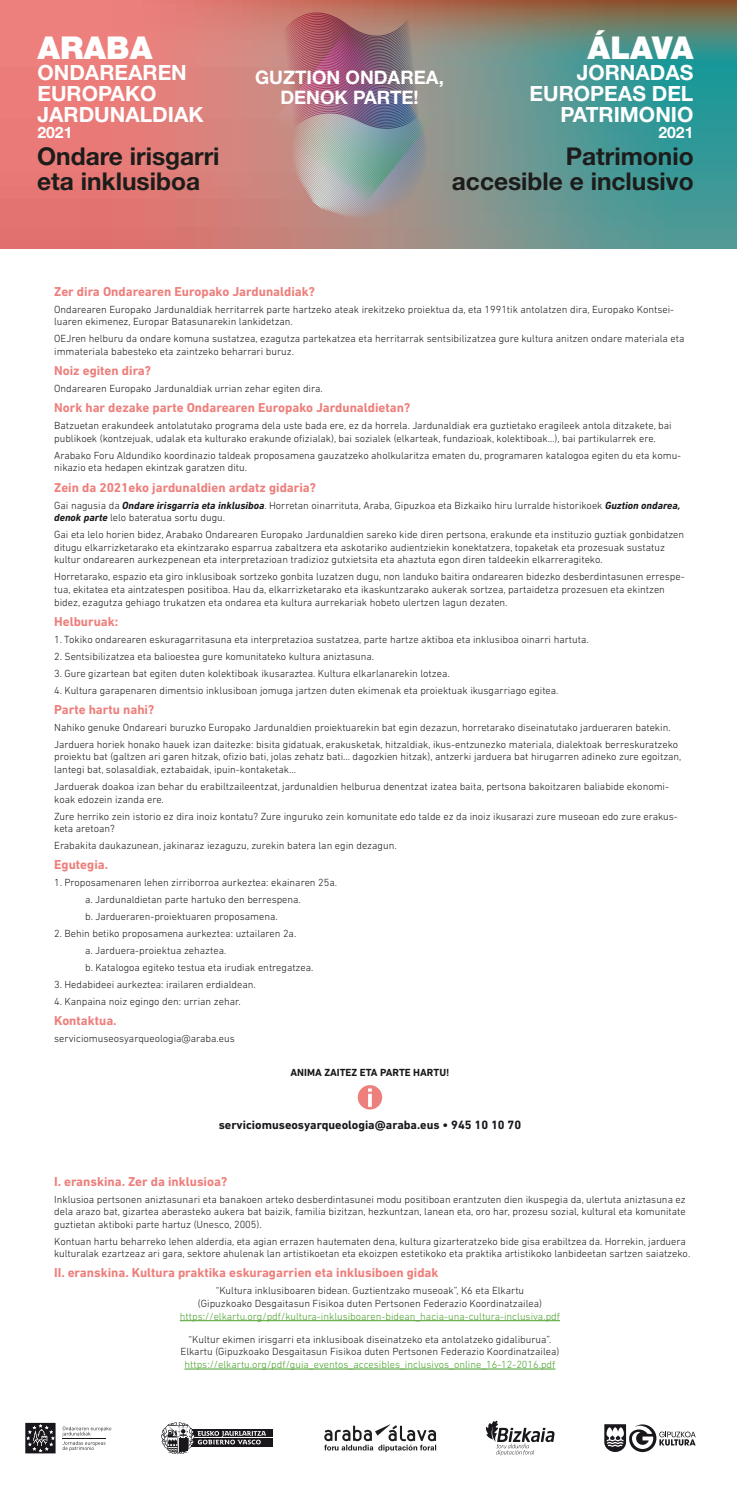
<style>
.page{position:relative;width:737px;height:1489px;background:#fff}
.page>*{position:absolute;margin:0;border:0;box-sizing:border-box;transform-origin:0 0}
.t1{font:900 31.5px "Helvetica Neue LT Std";color:#fff}
.t2{font:700 24.5px/25.4px "Helvetica Neue LT Std";color:#1c1c1b}
.t3{font:700 21px/21px "Helvetica Neue LT Std";color:#fff}
.t4{font:700 18.64px/19.8px "Helvetica Neue LT Std";color:#fff;text-align:center}
.t5{font:700 15.75px "Helvetica Neue LT Std";color:#fff}
.t6{font:700 13.12px "DIN Next LT Pro";color:#ed7f7c}
.t7{font:700 12.25px "DIN Next LT Pro";color:#1a171c}
.t8{font:300 10.5px/12.6px "DIN Next LT Pro";color:#1a171c}
.t9{font:300 10.5px "DIN Next LT Pro";color:#49a12a}
.t10{font:700 10.5px "DIN Next LT Pro";color:#1a171c}
.s1{font-weight:700;font-style:italic}
</style>
<div class="page">
<svg style="left:0;top:0;width:737px;height:249px;background:#9f8881"></svg>
<img style="left:283px;top:13px;width:158px;height:189px">
<svg style="left:324px;top:1424px;width:112px;height:27px"></svg>
<svg style="left:604px;top:1424px;width:91px;height:27px"></svg>
<svg style="left:486px;top:1420px;width:68px;height:35px"></svg>
<svg style="left:25px;top:1422px;width:31px;height:31px"></svg>
<svg style="left:62px;top:1426px;width:49px;height:24px"></svg>
<hr style="left:63px;top:1438px;width:43px;height:1px;background:#1a171c">
<div style="left:186px;top:1428px;width:87px;height:18px;background:#1a171c"></div>
<hr style="left:185px;top:1437px;width:88px;height:1px;background:#fff">
<svg style="left:161px;top:1422px;width:105px;height:31px"></svg>
<hr style="left:180px;top:1320px;width:380px;height:1px;background:#49a12a">
<hr style="left:184px;top:1368px;width:371px;height:1px;background:#49a12a">
<div style="left:358px;top:1085px;width:24px;height:24px;background:#ed7f7c;border-radius:50%"></div>
<svg style="left:368px;top:1088px;width:4px;height:18px"></svg>
<h1 class="t1" style="left:37px;top:29px;width:116px">ARABA</h1>
<h3 class="t3" style="left:37px;top:62px;width:168px">ONDAREAREN<br>EUROPAKO<br>JARDUNALDIAK</h3>
<h3 class="t5" style="left:37px;top:123px;width:37px">2021</h3>
<h2 class="t2" style="left:37px;top:143px;width:184px">Ondare irisgarri eta inklusiboa</h2>
<h3 class="t4" style="left:255px;top:67px;width:190px">GUZTION ONDAREA,<br>DENOK PARTE!</h3>
<h1 class="t1" style="left:587px;top:29px;width:107px">ÁLAVA</h1>
<h3 class="t3" style="left:529px;top:62px;width:165px;text-align:right">JORNADAS<br>EUROPEAS DEL<br>PATRIMONIO</h3>
<h3 class="t5" style="left:658px;top:123px;width:37px">2021</h3>
<h2 class="t2" style="left:452px;top:143px;width:243px;text-align:right">Patrimonio accesible e inclusivo</h2>
<p class="t6" style="left:54px;top:284px;width:262px">Zer dira Ondarearen Europako Jardunaldiak?</p>
<p class="t8" style="left:54px;top:303px;width:621px">Ondarearen Europako Jardunaldiak herritarrek parte hartzeko ateak irekitzeko proiektua da, eta 1991tik antolatzen dira, Europako Kontsei&shy;luaren ekimenez, Europar Batasunarekin lankidetzan.</p>
<p class="t8" style="left:54px;top:332px;width:631px">OEJren helburu da ondare komuna sustatzea, ezagutza partekatzea eta herritarrak sentsibilizatzea gure kultura anitzen ondare materiala eta immateriala babesteko eta zaintzeko beharrari buruz.</p>
<p class="t6" style="left:54px;top:363px;width:98px">Noiz egiten dira?</p>
<p class="t8" style="left:54px;top:382px;width:270px">Ondarearen Europako Jardunaldiak urrian zehar egiten dira.</p>
<p class="t6" style="left:54px;top:400px;width:357px">Nork har dezake parte Ondarearen Europako Jardunaldietan?</p>
<p class="t8" style="left:54px;top:419px;width:619px">Batzuetan erakundeek antolatutako programa dela uste bada ere, ez da horrela. Jardunaldiak era guztietako eragileek antola ditzakete, bai publikoek (kontzejuak, udalak eta kulturako erakunde ofizialak), bai sozialek (elkarteak, fundazioak, kolektiboak…), bai partikularrek ere.</p>
<p class="t8" style="left:54px;top:449px;width:628px">Arabako Foru Aldundiko koordinazio taldeak proposamena gauzatzeko aholkularitza ematen du, programaren katalogoa egiten du eta komu&shy;nikazio eta hedapen ekintzak garatzen ditu.</p>
<p class="t6" style="left:54px;top:479px;width:263px">Zein da 2021eko jardunaldien ardatz gidaria?</p>
<p class="t8" style="left:54px;top:498px;width:628px">Gai nagusia da <span class="s1">Ondare irisgarria eta inklusiboa</span>. Horretan oinarrituta, Araba, Gipuzkoa eta Bizkaiko hiru lurralde historikoek <span class="s1">Guztion ondarea, denok parte</span> lelo bateratua sortu dugu.</p>
<p class="t8" style="left:54px;top:528px;width:631px">Gai eta lelo horien bidez, Arabako Ondarearen Europako Jardunaldien sareko kide diren pertsona, erakunde eta instituzio guztiak gonbidatzen ditugu elkarrizketarako eta ekintzarako esparrua zabaltzera eta askotariko audientziekin konektatzera, topaketak eta prozesuak sustatuz kultur ondarearen aurkezpenean eta interpretazioan tradizioz gutxietsita eta ahaztuta egon diren taldeekin elkarreragiteko.</p>
<p class="t8" style="left:54px;top:570px;width:632px">Horretarako, espazio eta giro inklusiboak sortzeko gonbita luzatzen dugu, non landuko baitira ondarearen bidezko desberdintasunen errespe&shy;tua, ekitatea eta aintzatespen positiboa. Hau da, elkarrizketarako eta ikaskuntzarako aukerak sortzea, partaidetza prozesuen eta ekintzen bidez, ezagutza gehiago trukatzen eta ondarea eta kultura aurrekariak hobeto ulertzen lagun dezaten.</p>
<p class="t6" style="left:54px;top:613px;width:66px">Helburuak:</p>
<p class="t8" style="left:54px;top:632px;width:536px">1. Tokiko ondarearen eskuragarritasuna eta interpretazioa sustatzea, parte hartze aktiboa eta inklusiboa oinarri hartuta.</p>
<p class="t8" style="left:54px;top:649px;width:321px">2. Sentsibilizatzea eta balioestea gure komunitateko kultura aniztasuna.</p>
<p class="t8" style="left:54px;top:666px;width:397px">3. Gure gizartean bat egiten duten kolektiboak ikusaraztea. Kultura elkarlanarekin lotzea.</p>
<p class="t8" style="left:54px;top:683px;width:506px">4. Kultura garapenaren dimentsio inklusiboan jomuga jartzen duten ekimenak eta proiektuak ikusgarriago egitea.</p>
<p class="t6" style="left:54px;top:701px;width:102px">Parte hartu nahi?</p>
<p class="t8" style="left:54px;top:718px;width:625px;line-height:17px">Nahiko genuke Ondareari buruzko Europako Jardunaldien proiektuarekin bat egin dezazun, horretarako diseinatutako jardueraren batekin.<br>Jarduera horiek honako hauek izan daitezke: bisita gidatuak, erakusketak, hitzaldiak, ikus-entzunezko materiala, dialektoak berreskuratzeko</p>
<p class="t8" style="left:54px;top:750px;width:629px">proiektu bat (galtzen ari garen hitzak, ofizio bati, jolas zehatz bati… dagozkien hitzak), antzerki jarduera bat hirugarren adineko zure egoitzan, lantegi bat, solasaldiak, eztabaidak, ipuin-kontaketak...</p>
<p class="t8" style="left:54px;top:780px;width:616px">Jarduerak doakoa izan behar du erabiltzaileentzat, jardunaldien helburua denentzat izatea baita, pertsona bakoitzaren baliabide ekonomi&shy;koak edozein izanda ere.</p>
<p class="t8" style="left:54px;top:809px;width:625px">Zure herriko zein istorio ez dira inoiz kontatu? Zure inguruko zein komunitate edo talde ez da inoiz ikusarazi zure museoan edo zure erakus&shy;keta aretoan?</p>
<p class="t8" style="left:54px;top:839px;width:344px">Erabakita daukazunean, jakinaraz iezaguzu, zurekin batera lan egin dezagun.</p>
<p class="t6" style="left:54px;top:857px;width:55px">Egutegia.</p>
<p class="t8" style="left:85px;top:874px;width:253px;line-height:17px;text-indent:-31px">1. Proposamenaren lehen zirriborroa aurkeztea: ekainaren 25a. a. Jardunaldietan parte hartuko den berrespena.<br>b. Jardueraren-proiektuaren proposamena.</p>
<p class="t8" style="left:85px;top:925px;width:230px;line-height:17px;text-indent:-31px">2. Behin betiko proposamena aurkeztea: uztailaren 2a.<br>a. Jarduera-proiektua zehaztea.<br>b. Katalogoa egiteko testua eta irudiak entregatzea.</p>
<p class="t8" style="left:54px;top:978px;width:203px">3. Hedabideei aurkeztea: irailaren erdialdean.</p>
<p class="t8" style="left:54px;top:995px;width:188px">4. Kanpaina noiz egingo den: urrian zehar.</p>
<p class="t6" style="left:54px;top:1013px;width:64px">Kontaktua.</p>
<p class="t8" style="left:54px;top:1032px;width:182px">serviciomuseosyarqueologia@araba.eus</p>
<p class="t10" style="left:290px;top:1066px;width:160px">ANIMA ZAITEZ ETA PARTE HARTU!</p>
<p class="t7" style="left:219px;top:1117px;width:304px">serviciomuseosyarqueologia@araba.eus • 945 10 10 70</p>
<p class="t6" style="left:54px;top:1173px;width:174px">I. eranskina. Zer da inklusioa?</p>
<p class="t8" style="left:54px;top:1192px;width:633px;text-align:justify">Inklusioa pertsonen aniztasunari eta banakoen arteko desberdintasunei modu positiboan erantzuten dien ikuspegia da, ulertuta aniztasuna ez dela arazo bat, gizartea aberasteko aukera bat baizik, familia bizitzan, hezkuntzan, lanean eta, oro har, prozesu sozial, kultural eta komunitate guztietan aktiboki parte hartuz (Unesco, 2005).</p>
<p class="t8" style="left:54px;top:1234px;width:637px">Kontuan hartu beharreko lehen alderdia, eta agian errazen hautematen dena, kultura gizarteratzeko bide gisa erabiltzea da. Horrekin, jarduera kulturalak ezartzeaz ari gara, sektore ahulenak lan artistikoetan eta ekoizpen estetikoko eta praktika artistikoko lanbideetan sartzen saiatzeko.</p>
<p class="t6" style="left:54px;top:1265px;width:386px">II. eranskina. Kultura praktika eskuragarrien eta inklusiboen gidak</p>
<p class="t8" style="left:198px;top:1284px;width:345px;text-align:center">“Kultura inklusiboaren bidean. Guztientzako museoak”, K6 eta Elkartu (Gipuzkoako Desgaitasun Fisikoa duten Pertsonen Federazio Koordinatzailea)</p>
<p class="t9" style="left:180px;top:1309px;width:382px">https://elkartu.org/pdf/kultura-inklusiboaren-bidean_hacia-una-cultura-inclusiva.pdf</p>
<p class="t8" style="left:180px;top:1332px;width:380px;text-align:center">“Kultur ekimen irisgarri eta inklusiboak diseinatzeko eta antolatzeko gidaliburua”.<br>Elkartu (Gipuzkoako Desgaitasun Fisikoa duten Pertsonen Federazio Koordinatzailea)</p>
<p class="t9" style="left:184px;top:1358px;width:372px">https://elkartu.org/pdf/guia_eventos_accesibles_inclusivos_online_16-12-2016.pdf</p>
</div>
